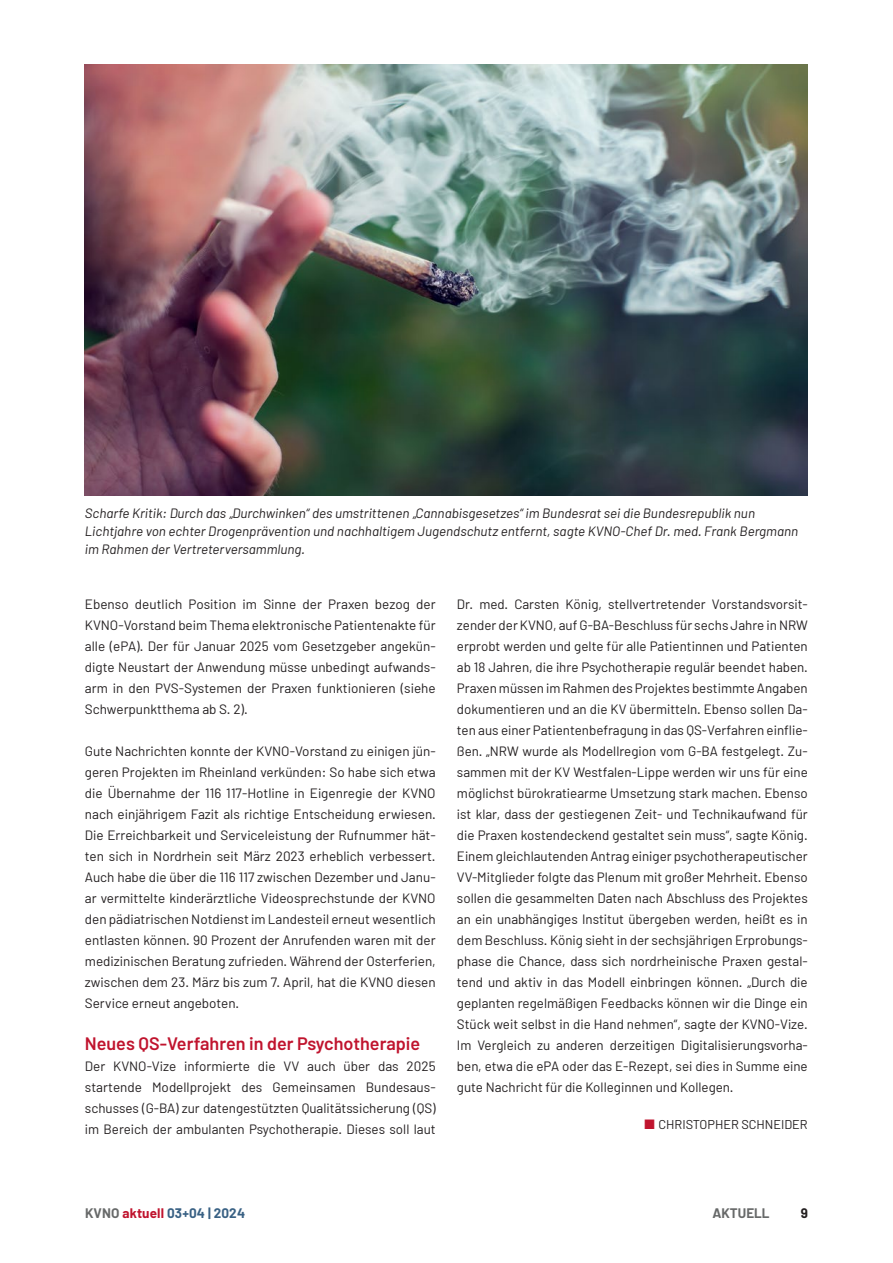
<style>
.page{position:relative;width:893px;height:1263px;background:#fff}
.page>*{position:absolute;margin:0;border:0;box-sizing:border-box;transform-origin:0 0}
.KVNO_H2_Zwischenhead{font:600 18px "Barlow";color:#c0142e}
.KVNO_p{font:13.5px/21px "Barlow";color:#231f20;text-align:justify}
.KVNO_BU{font:italic 13.5px/18px "Barlow";color:#231f20}
.t1{font:700 13.5px "Barlow";letter-spacing:.01em;color:#396184}
.t2{font:700 13.5px "Barlow";color:#676969}
.t3{font:700 13.5px "Barlow";color:#231f20}
.KVNO_Autor{font:12.75px "Barlow";color:#231f20}
.s1{color:#c0142e}
.s2{color:#676969}
</style>
<div class="page">
<img style="left:85px;top:65px;width:723px;height:431px">
<p class="KVNO_BU" style="left:85px;top:504px;width:715px">Scharfe Kritik: Durch das „Durchwinken“ des umstrittenen „Cannabisgesetzes“ im Bundesrat sei die Bundesrepublik nun<br>Lichtjahre von echter Drogenprävention und nachhaltigem Jugendschutz entfernt, sagte KVNO-Chef Dr. med. Frank Bergmann im Rahmen der Vertreterversammlung.</p>
<p class="KVNO_p" style="left:85px;top:593px;width:352px">Ebenso deutlich Position im Sinne der Praxen bezog der KVNO-Vorstand beim Thema elektronische Patientenakte für alle (ePA). Der für Januar 2025 vom Gesetzgeber angekün&shy;digte Neustart der Anwendung müsse unbedingt aufwands&shy;arm in den PVS-Systemen der Praxen funktionieren (siehe Schwerpunktthema ab S. 2).</p>
<p class="KVNO_p" style="left:85px;top:740px;width:352px">Gute Nachrichten konnte der KVNO-Vorstand zu einigen jün&shy;geren Projekten im Rheinland verkünden: So habe sich etwa die Übernahme der 116 117-Hotline in Eigenregie der KVNO nach einjährigem Fazit als richtige Entscheidung erwiesen.<br>Die Erreichbarkeit und Serviceleistung der Rufnummer hät&shy;ten sich in Nordrhein seit März 2023 erheblich verbessert.<br>Auch habe die über die 116 117 zwischen Dezember und Janu&shy;ar vermittelte kinderärztliche Videosprechstunde der KVNO den pädiatrischen Notdienst im Landesteil erneut wesentlich entlasten können. 90 Prozent der Anrufenden waren mit der medizinischen Beratung zufrieden. Während der Osterferien, zwischen dem 23. März bis zum 7. April, hat die KVNO diesen Service erneut angeboten.</p>
<p class="KVNO_H2_Zwischenhead" style="left:85px;top:1032px;width:337px">Neues QS-Verfahren in der Psychotherapie</p>
<p class="KVNO_p" style="left:85px;top:1055px;width:352px">Der KVNO-Vize informierte die VV auch über das 2025 startende Modellprojekt des Gemeinsamen Bundesaus&shy;schusses (G-BA) zur datengestützten Qualitätssicherung (QS) im Bereich der ambulanten Psychotherapie. Dieses soll laut</p>
<p class="KVNO_p" style="left:457px;top:593px;width:352px">Dr. med. Carsten König, stellvertretender Vorstandsvorsit&shy;zender der KVNO, auf G-BA-Beschluss für sechs Jahre in NRW erprobt werden und gelte für alle Patientinnen und Patienten ab 18 Jahren, die ihre Psychotherapie regulär beendet haben.<br>Praxen müssen im Rahmen des Projektes bestimmte Angaben dokumentieren und an die KV übermitteln. Ebenso sollen Da&shy;ten aus einer Patientenbefragung in das QS-Verfahren einflie&shy;ßen. „NRW wurde als Modellregion vom G-BA festgelegt. Zu&shy;sammen mit der KV Westfalen-Lippe werden wir uns für eine möglichst bürokratiearme Umsetzung stark machen. Ebenso ist klar, dass der gestiegenen Zeit- und Technikaufwand für die Praxen kostendeckend gestaltet sein muss“, sagte König.<br>Einem gleichlautenden Antrag einiger psychotherapeutischer VV-Mitglieder folgte das Plenum mit großer Mehrheit. Ebenso sollen die gesammelten Daten nach Abschluss des Projektes an ein unabhängiges Institut übergeben werden, heißt es in dem Beschluss. König sieht in der sechsjährigen Erprobungs&shy;phase die Chance, dass sich nordrheinische Praxen gestal&shy;tend und aktiv in das Modell einbringen können. „Durch die geplanten regelmäßigen Feedbacks können wir die Dinge ein Stück weit selbst in die Hand nehmen“, sagte der KVNO-Vize.<br>Im Vergleich zu anderen derzeitigen Digitalisierungsvorha&shy;ben, etwa die ePA oder das E-Rezept, sei dies in Summe eine gute Nachricht für die Kolleginnen und Kollegen.</p>
<p class="KVNO_Autor" style="left:644px;top:1117px;width:166px"><span class="s1">■</span> CHRISTOPHER SCHNEIDER</p>
<p class="t1" style="left:85px;top:1205px;width:162px"><span class="s2">KVNO</span> <span class="s1">aktuell</span> 03+04 | 2024</p>
<p class="t2" style="left:712px;top:1205px;width:59px">AKTUELL</p>
<p class="t3" style="left:801px;top:1205px;width:9px">9</p>
</div>
